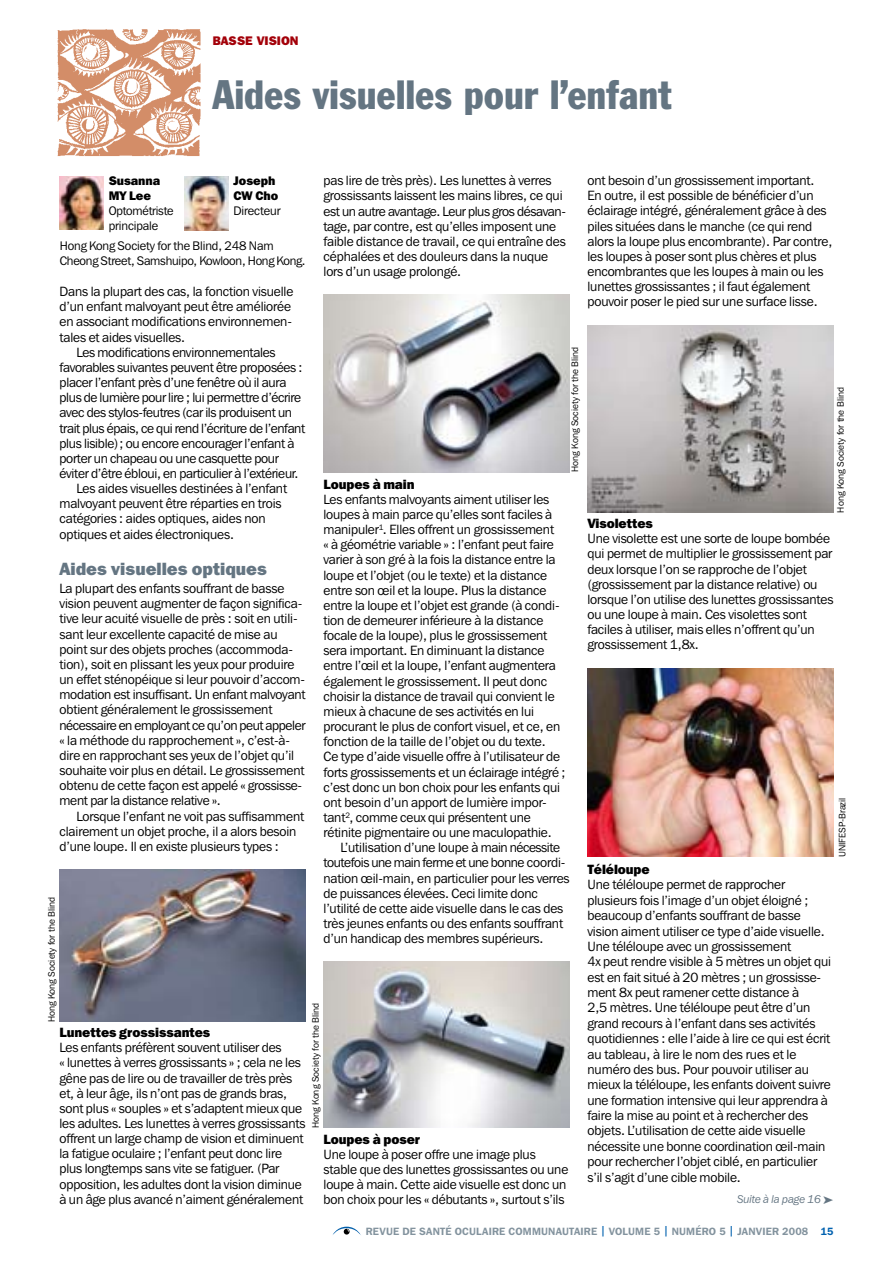
<style>
.page{position:relative;width:893px;height:1263px;background:#fff}
.page>*{position:absolute;margin:0;border:0;box-sizing:border-box;transform-origin:0 0}
.t1{font:condensed 40.5px "Franklin Gothic BT";letter-spacing:-.005em;color:#647582}
.t2{font:800 17.7px "Franklin Gothic IT Cby BT";color:#647582}
.t3{font:13.35px/15.1px "Franklin Gothic IT Cby BT";letter-spacing:-.01em;color:#000}
.t4{font:800 13.35px "Franklin Gothic IT Cby BT";letter-spacing:-.01em;color:#000}
.t5{font:12.3px/15px "Franklin Gothic IT Cby BT";letter-spacing:-.015em;color:#000}
.t6{font:800 12.3px/15px "Franklin Gothic IT Cby BT";letter-spacing:-.005em;color:#000}
.t7{font:800 12.3px "Franklin Gothic IT Cby BT";color:#a30009}
.t8{font:italic 11.25px "Franklin Gothic IT Cby BT";letter-spacing:-.01em;color:#647582}
.t9{font:600 10.5px "Franklin Gothic IT Cby BT";letter-spacing:.02em;color:#83939e}
.t10{font:9.3px "Franklin Gothic IT Cby BT";color:#000}
.s1{color:#0061af}
</style>
<div class="page">
<svg style="left:332px;top:1227px;width:29px;height:8px"></svg>
<img style="left:57px;top:29px;width:144px;height:127px">
<img style="left:60px;top:176px;width:44px;height:54px">
<img style="left:185px;top:176px;width:44px;height:54px">
<img style="left:60px;top:870px;width:246px;height:151px">
<img style="left:324px;top:294px;width:246px;height:178px">
<img style="left:588px;top:325px;width:246px;height:187px">
<img style="left:588px;top:668px;width:246px;height:188px">
<img style="left:324px;top:962px;width:246px;height:165px">
<p class="t7" style="left:213px;top:33px;width:87px">BASSE VISION</p>
<h1 class="t1" style="left:213px;top:69px;width:461px">Aides visuelles pour l’enfant</h1>
<p class="t3" style="left:323px;top:173px;width:244px">pas lire de très près). Les lunettes à verres grossissants laissent les mains libres, ce qui est un autre avantage. Leur plus gros désavan&shy;tage, par contre, est qu’elles imposent une faible distance de travail, ce qui entraîne des céphalées et des douleurs dans la nuque lors d’un usage prolongé.</p>
<p class="t3" style="left:587px;top:173px;width:246px">ont besoin d’un grossissement important.<br>En outre, il est possible de bénéficier d’un éclairage intégré, généralement grâce à des piles situées dans le manche (ce qui rend alors la loupe plus encombrante). Par contre, les loupes à poser sont plus chères et plus encombrantes que les loupes à main ou les lunettes grossissantes ; il faut également pouvoir poser le pied sur une surface lisse.</p>
<p class="t6" style="left:109px;top:173px;width:53px">Susanna<br>MY Lee</p>
<p class="t5" style="left:109px;top:203px;width:66px">Optométriste principale</p>
<p class="t6" style="left:234px;top:173px;width:46px">Joseph<br>CW Cho</p>
<p class="t5" style="left:234px;top:203px;width:49px">Directeur</p>
<p class="t5" style="left:60px;top:238px;width:247px">Hong Kong Society for the Blind, 248 Nam<br>Cheong Street, Samshuipo, Kowloon, Hong Kong.</p>
<p class="t3" style="left:60px;top:284px;width:235px">Dans la plupart des cas, la fonction visuelle d’un enfant malvoyant peut être améliorée en associant modifications environnemen&shy;tales et aides visuelles.</p>
<p class="t3" style="left:77px;top:344px;width:201px">Les modifications environnementales</p>
<p class="t3" style="left:60px;top:359px;width:245px">favorables suivantes peuvent être proposées :</p>
<p class="t3" style="left:60px;top:375px;width:228px">placer l’enfant près d’une fenêtre où il aura</p>
<p class="t3" style="left:60px;top:390px;width:243px">plus de lumière pour lire ; lui permettre d’écrire</p>
<p class="t3" style="left:60px;top:405px;width:234px">avec des stylos-feutres (car ils produisent un</p>
<p class="t3" style="left:60px;top:420px;width:247px">trait plus épais, ce qui rend l’écriture de l’enfant</p>
<p class="t3" style="left:60px;top:435px;width:236px">plus lisible); ou encore encourager l’enfant à</p>
<p class="t3" style="left:60px;top:450px;width:221px">porter un chapeau ou une casquette pour</p>
<p class="t3" style="left:60px;top:466px;width:240px">éviter d’être ébloui, en particulier à l’extérieur.</p>
<p class="t3" style="left:77px;top:481px;width:212px">Les aides visuelles destinées à l’enfant</p>
<p class="t3" style="left:60px;top:496px;width:224px">malvoyant peuvent être réparties en trois</p>
<p class="t3" style="left:60px;top:511px;width:208px">catégories : aides optiques, aides non</p>
<p class="t3" style="left:60px;top:526px;width:176px">optiques et aides électroniques.</p>
<h2 class="t2" style="left:60px;top:557px;width:209px">Aides visuelles optiques</h2>
<p class="t3" style="left:60px;top:581px;width:247px">La plupart des enfants souffrant de basse vision peuvent augmenter de façon significa&shy;tive leur acuité visuelle de près : soit en utili&shy;sant leur excellente capacité de mise au point sur des objets proches (accommoda&shy;tion), soit en plissant les yeux pour produire un effet sténopéique si leur pouvoir d’accom&shy;modation est insuffisant. Un enfant malvoyant obtient généralement le grossissement nécessaire en employant ce qu’on peut appeler « la méthode du rapprochement », c’est-à&shy;dire en rapprochant ses yeux de l’objet qu’il souhaite voir plus en détail. Le grossissement obtenu de cette façon est appelé « grossisse&shy;ment par la distance relative ».</p>
<p class="t3" style="left:60px;top:808px;width:246px;text-indent:17px">Lorsque l’enfant ne voit pas suffisamment clairement un objet proche, il a alors besoin d’une loupe. Il en existe plusieurs types :</p>
<p class="t10" style="left:569px;top:472px;width:127px;rotate:-90deg">Hong Kong Society for the Blind</p>
<p class="t10" style="left:835px;top:512px;width:127px;rotate:-90deg">Hong Kong Society for the Blind</p>
<p class="t4" style="left:323px;top:475px;width:93px">Loupes à main</p>
<p class="t3" style="left:323px;top:491px;width:244px">Les enfants malvoyants aiment utiliser les loupes à main parce qu’elles sont faciles à manipuler<sup>1</sup>. Elles offrent un grossissement<br>« à géométrie variable » : l’enfant peut faire varier à son gré à la fois la distance entre la loupe et l’objet (ou le texte) et la distance entre son œil et la loupe. Plus la distance entre la loupe et l’objet est grande (à condi&shy;tion de demeurer inférieure à la distance focale de la loupe), plus le grossissement sera important. En diminuant la distance entre l’œil et la loupe, l’enfant augmentera également le grossissement. Il peut donc choisir la distance de travail qui convient le mieux à chacune de ses activités en lui procurant le plus de confort visuel, et ce, en fonction de la taille de l’objet ou du texte.<br>Ce type d’aide visuelle offre à l’utilisateur de forts grossissements et un éclairage intégré ; c’est donc un bon choix pour les enfants qui ont besoin d’un apport de lumière impor&shy;tant<sup>2</sup>, comme ceux qui présentent une rétinite pigmentaire ou une maculopathie.</p>
<p class="t3" style="left:323px;top:840px;width:247px;text-indent:17px">L’utilisation d’une loupe à main nécessite toutefois une main ferme et une bonne coordi&shy;nation œil-main, en particulier pour les verres de puissances élevées. Ceci limite donc l’utilité de cette aide visuelle dans le cas des très jeunes enfants ou des enfants souffrant d’un handicap des membres supérieurs.</p>
<p class="t4" style="left:587px;top:515px;width:67px">Visolettes</p>
<p class="t3" style="left:587px;top:531px;width:247px">Une visolette est une sorte de loupe bombée qui permet de multiplier le grossissement par deux lorsque l’on se rapproche de l’objet (grossissement par la distance relative) ou lorsque l’on utilise des lunettes grossissantes ou une loupe à main. Ces visolettes sont faciles à utiliser, mais elles n’offrent qu’un grossissement 1,8x.</p>
<p class="t10" style="left:836px;top:857px;width:61px;rotate:-90deg">UNIFESP-Brazil</p>
<p class="t4" style="left:587px;top:861px;width:64px">Téléloupe</p>
<p class="t3" style="left:587px;top:877px;width:245px">Une téléloupe permet de rapprocher plusieurs fois l’image d’un objet éloigné ; beaucoup d’enfants souffrant de basse vision aiment utiliser ce type d’aide visuelle.<br>Une téléloupe avec un grossissement<br>4x peut rendre visible à 5 mètres un objet qui est en fait situé à 20 mètres ; un grossisse&shy;ment 8x peut ramener cette distance à<br>2,5 mètres. Une téléloupe peut être d’un grand recours à l’enfant dans ses activités quotidiennes : elle l’aide à lire ce qui est écrit au tableau, à lire le nom des rues et le numéro des bus. Pour pouvoir utiliser au mieux la téléloupe, les enfants doivent suivre une formation intensive qui leur apprendra à faire la mise au point et à rechercher des objets. L’utilisation de cette aide visuelle nécessite une bonne coordination œil-main pour rechercher l’objet ciblé, en particulier s’il s’agit d’une cible mobile.</p>
<p class="t8" style="left:737px;top:1192px;width:98px">Suite à la page 16 ➤</p>
<p class="t10" style="left:46px;top:1022px;width:127px;rotate:-90deg">Hong Kong Society for the Blind</p>
<p class="t10" style="left:310px;top:1128px;width:127px;rotate:-90deg">Hong Kong Society for the Blind</p>
<p class="t4" style="left:60px;top:1024px;width:152px">Lunettes grossissantes</p>
<p class="t3" style="left:60px;top:1040px;width:247px">Les enfants préfèrent souvent utiliser des<br>« lunettes à verres grossissants » ; cela ne les gêne pas de lire ou de travailler de très près et, à leur âge, ils n’ont pas de grands bras, sont plus « souples » et s’adaptent mieux que les adultes. Les lunettes à verres grossissants offrent un large champ de vision et diminuent la fatigue oculaire ; l’enfant peut donc lire plus longtemps sans vite se fatiguer. (Par opposition, les adultes dont la vision diminue à un âge plus avancé n’aiment généralement</p>
<p class="t4" style="left:323px;top:1130px;width:98px">Loupes à poser</p>
<p class="t3" style="left:323px;top:1146px;width:246px">Une loupe à poser offre une image plus stable que des lunettes grossissantes ou une loupe à main. Cette aide visuelle est donc un bon choix pour les « débutants », surtout s’ils</p>
<p class="t9" style="left:366px;top:1225px;width:384px">REVUE DE SANTÉ OCULAIRE COMMUNAUTAIRE <span class="s1">|</span> VOLUME 5 <span class="s1">|</span> NUMÉRO 5 <span class="s1">|</span> JANVIE</p>
<p class="t9" style="left:772px;top:1225px;width:63px">R 2008 <span class="s1">15</span></p>
</div>
